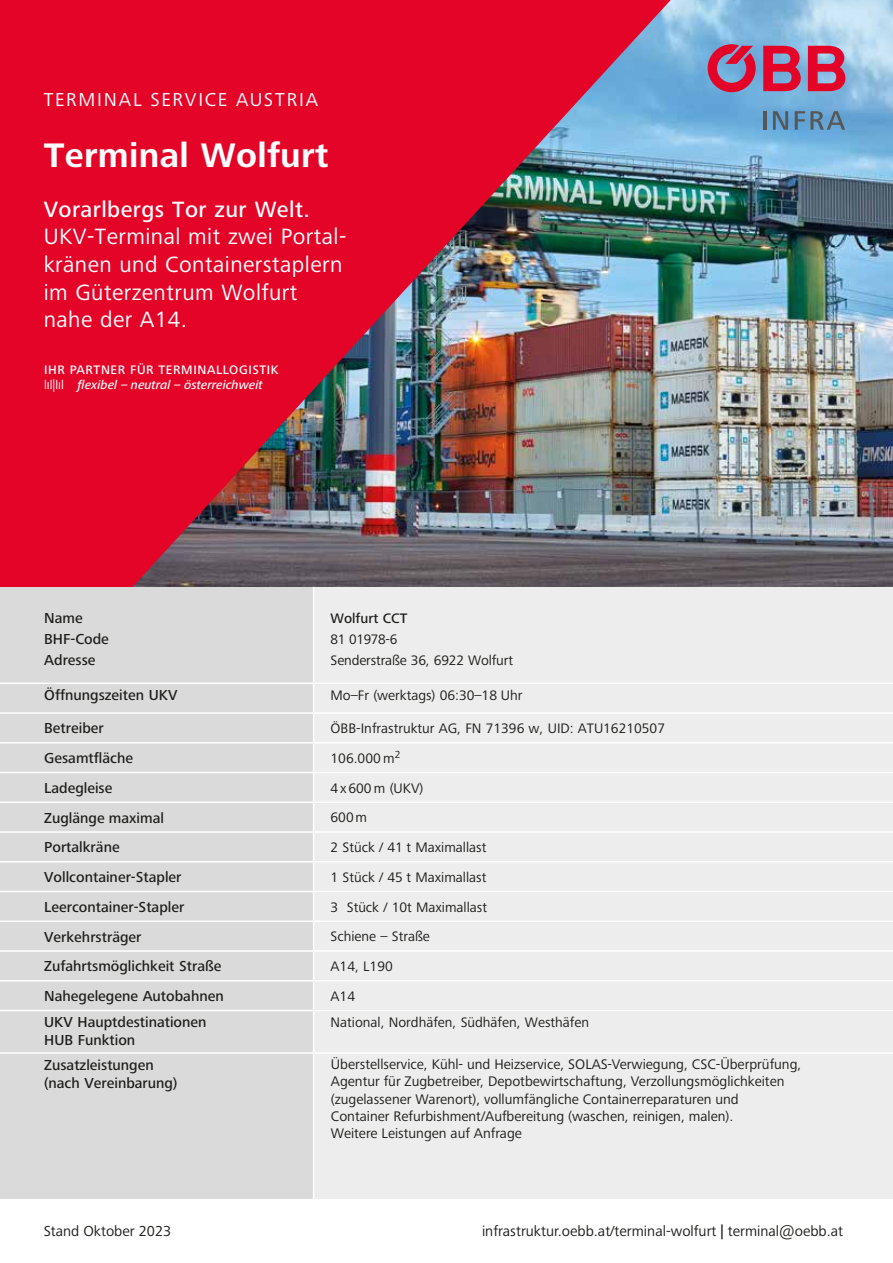
<style>
.page{position:relative;width:893px;height:1263px;background:#fff}
.page>*{position:absolute;margin:0;border:0;box-sizing:border-box;transform-origin:0 0}
.t1{font:700 35.25px "Frutiger Next Pro";letter-spacing:.01em;color:#fff}
.t2{font:22.95px/27.5px "Frutiger Next Pro";letter-spacing:.02em;color:#fff}
.t3{font:500 22.95px "Frutiger Next Pro";letter-spacing:.02em;color:#fff}
.t4{font:19.35px "Frutiger Next Pro";letter-spacing:.09em;color:#fff}
.t5{font:500 15px/21px "Frutiger Next Pro";color:#1d1d1b}
.t6{font:15px "Frutiger Next Pro";color:#1d1d1b}
.t7{font:14.4px/17.2px "Frutiger Next Pro";color:#1d1d1b}
.t8{font:14.25px/21px "Frutiger Next Pro";color:#1d1d1b}
.t9{font:500 14.25px "Frutiger Next Pro";color:#1d1d1b}
.t10{font:italic 500 12.75px/15.3px "Frutiger Next Pro";color:#fff}
.s1{font-style:normal}
.s2{font-weight:400;font-style:normal}
.s3{font-weight:500}
</style>
<div class="page">
<img style="left:670px;top:0;width:222px;height:587px">
<img style="left:0;top:0;width:670px;height:587px">
<div style="left:0;top:587px;width:314px;height:612px;background:#dadada"></div>
<div style="left:314px;top:587px;width:578px;height:612px;background:#ededed"></div>
<hr style="left:313px;top:587px;width:1px;height:96px;background:#fff">
<hr style="left:0;top:683px;width:313px;height:1px;background:#fff">
<hr style="left:313px;top:683px;width:579px;height:1px;background:#fff">
<hr style="left:0;top:712px;width:313px;height:2px;background:#fff">
<hr style="left:313px;top:712px;width:579px;height:2px;background:#fff">
<hr style="left:0;top:742px;width:313px;height:2px;background:#fff">
<hr style="left:313px;top:742px;width:579px;height:2px;background:#fff">
<hr style="left:0;top:772px;width:313px;height:1px;background:#fff">
<hr style="left:313px;top:772px;width:579px;height:1px;background:#fff">
<hr style="left:0;top:802px;width:313px;height:1px;background:#fff">
<hr style="left:313px;top:802px;width:579px;height:1px;background:#fff">
<hr style="left:0;top:831px;width:313px;height:2px;background:#fff">
<hr style="left:313px;top:831px;width:579px;height:2px;background:#fff">
<hr style="left:0;top:861px;width:313px;height:2px;background:#fff">
<hr style="left:313px;top:861px;width:579px;height:2px;background:#fff">
<hr style="left:0;top:891px;width:313px;height:1px;background:#fff">
<hr style="left:313px;top:891px;width:579px;height:1px;background:#fff">
<hr style="left:0;top:921px;width:313px;height:1px;background:#fff">
<hr style="left:313px;top:921px;width:579px;height:1px;background:#fff">
<hr style="left:0;top:950px;width:313px;height:2px;background:#fff">
<hr style="left:313px;top:950px;width:579px;height:2px;background:#fff">
<hr style="left:0;top:980px;width:313px;height:2px;background:#fff">
<hr style="left:313px;top:980px;width:579px;height:2px;background:#fff">
<svg style="left:313px;top:684px;width:1px;height:326px"></svg>
<hr style="left:0;top:1010px;width:313px;height:1px;background:#fff">
<hr style="left:313px;top:1010px;width:579px;height:1px;background:#fff">
<hr style="left:313px;top:1011px;width:1px;height:41px;background:#fff">
<hr style="left:0;top:1052px;width:313px;height:2px;background:#fff">
<hr style="left:313px;top:1052px;width:579px;height:2px;background:#fff">
<hr style="left:313px;top:1054px;width:1px;height:150px;background:#fff">
<svg style="left:807px;top:46px;width:38px;height:45px"></svg>
<svg style="left:763px;top:46px;width:37px;height:45px"></svg>
<svg style="left:707px;top:44px;width:48px;height:48px"></svg>
<hr style="left:763px;top:111px;width:3px;height:19px;background:#575756">
<svg style="left:773px;top:111px;width:15px;height:19px"></svg>
<svg style="left:794px;top:111px;width:51px;height:19px"></svg>
<h3 class="t4" style="left:44px;top:88px;width:276px">TERMINAL SERVICE AUSTRIA</h3>
<h1 class="t1" style="left:44px;top:135px;width:286px">Terminal Wolfurt</h1>
<h2 class="t3" style="left:44px;top:196px;width:268px">Vorarlbergs Tor zur Welt.</h2>
<h2 class="t2" style="left:44px;top:223px;width:304px">UKV-Terminal mit zwei Portal&shy;kränen und Containerstaplern im Güterzentrum Wolfurt nahe der A14.</h2>
<p class="t10" style="left:44px;top:362px;width:236px"><span class="s1">IHR PARTNER FÜR TERMINALLOGISTIK </span><span class="s2">lil|lil</span> flexibel – neutral – österreichweit</p>
<p class="t5" style="left:44px;top:608px;width:66px">Name<br>BHF-Code<br>Adresse</p>
<p class="t9" style="left:330px;top:610px;width:78px">Wolfurt CCT</p>
<p class="t8" style="left:330px;top:628px;width:184px">81 01978-6<br>Senderstraße 36, 6922 Wolfurt</p>
<p class="t5" style="left:44px;top:685px;width:135px">Öffnungszeiten UKV</p>
<p class="t8" style="left:330px;top:684px;width:193px">Mo–Fr (werktags) 06:30–18 Uhr</p>
<p class="t5" style="left:44px;top:718px;width:61px">Betreiber</p>
<p class="t8" style="left:330px;top:718px;width:336px">ÖBB-Infrastruktur AG, FN 71396 w, UID: ATU16210507</p>
<p class="t5" style="left:44px;top:748px;width:90px">Gesamtfläche</p>
<p class="t8" style="left:330px;top:748px;width:71px">106.000 m<sup>2</sup></p>
<p class="t5" style="left:44px;top:777px;width:70px">Ladegleise</p>
<p class="t8" style="left:330px;top:777px;width:94px">4x600 m (UKV)</p>
<p class="t5" style="left:44px;top:807px;width:121px">Zuglänge maximal</p>
<p class="t8" style="left:330px;top:807px;width:38px">600m</p>
<p class="t5" style="left:44px;top:837px;width:77px">Portalkräne</p>
<p class="t8" style="left:330px;top:837px;width:157px">2 Stück / 41 t Maximallast</p>
<p class="t5" style="left:44px;top:867px;width:139px">Vollcontainer-Stapler</p>
<p class="t8" style="left:330px;top:867px;width:157px">1 Stück / 45 t Maximallast</p>
<p class="t5" style="left:44px;top:896px;width:141px">Leercontainer-Stapler</p>
<p class="t8" style="left:330px;top:896px;width:158px">3 Stück / 10t Maximallast</p>
<p class="t5" style="left:44px;top:926px;width:99px">Verkehrsträger</p>
<p class="t8" style="left:330px;top:926px;width:101px">Schiene – Straße</p>
<p class="t5" style="left:44px;top:956px;width:179px">Zufahrtsmöglichkeit Straße</p>
<p class="t8" style="left:330px;top:956px;width:64px">A14, L190</p>
<p class="t5" style="left:44px;top:986px;width:181px">Nahegelegene Autobahnen</p>
<p class="t8" style="left:330px;top:986px;width:26px">A14</p>
<p class="t5" style="left:44px;top:1013px;width:164px;line-height:18px">UKV Hauptdestinationen<br>HUB Funktion</p>
<p class="t8" style="left:330px;top:1012px;width:260px">National, Nordhäfen, Südhäfen, Westhäfen</p>
<p class="t5" style="left:44px;top:1056px;width:134px;line-height:18px">Zusatzleistungen (nach Vereinbarung)</p>
<p class="t7" style="left:331px;top:1056px;width:472px">Überstellservice, Kühl- und Heizservice, SOLAS-Verwiegung, CSC-Überprüfung, Agentur für Zugbetreiber, Depotbewirtschaftung, Verzollungsmöglichkeiten (zugelassener Warenort), vollumfängliche Containerreparaturen und<br>Container Refurbishment/Aufbereitung (waschen, reinigen, malen).<br>Weitere Leistungen auf Anfrage</p>
<p class="t6" style="left:44px;top:1222px;width:129px">Stand Oktober 2023</p>
<p class="t6" style="left:482px;top:1222px;width:362px">infrastruktur.oebb.at/terminal-wolfurt <span class="s3">|</span> terminal@oebb.at</p>
</div>
